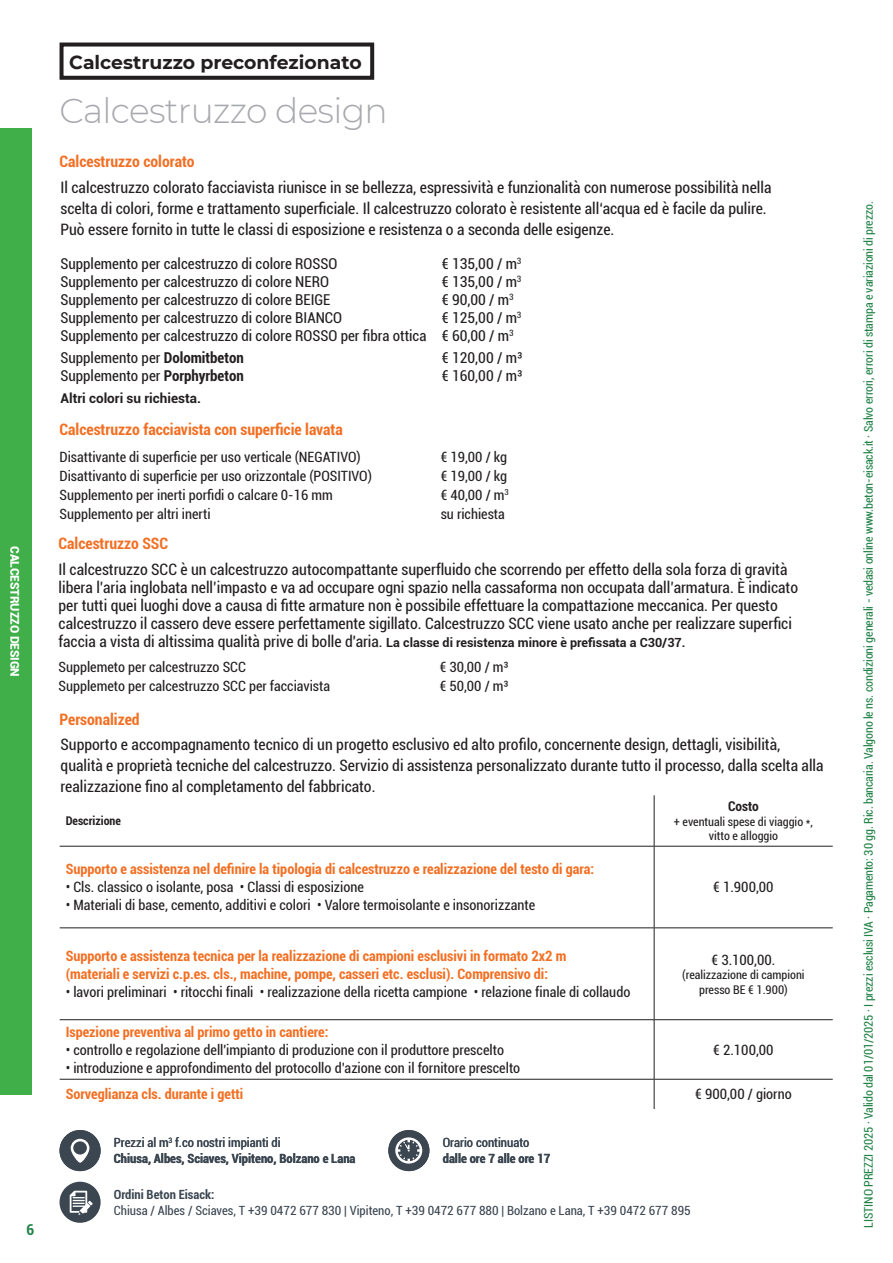
<style>
.page{position:relative;width:893px;height:1263px;background:#fff}
.page>*{position:absolute;margin:0;border:0;box-sizing:border-box;transform-origin:0 0}
.t1{font:300 34.5px "Montserrat";letter-spacing:-.02em;color:#a8a9ad}
.t2{font:700 18.9px "Montserrat";color:#231f20}
.t3{font:condensed 15.75px/21px "Roboto";color:#231f20}
.t4{font:700 condensed 15.75px "Roboto";color:#f36e21}
.t5{font:700 condensed 15.75px "Roboto";color:#f36e22}
.t6{font:condensed 15px/18px "Roboto";color:#231f20}
.t7{font:700 condensed 15px "Roboto";color:#228348}
.t8{font:condensed 14.25px "Roboto";color:#231f20}
.t9{font:700 condensed 14.25px/18px "Roboto";color:#f36e21}
.t10{font:condensed 14.1px "Roboto";color:#231f20}
.t11{font:700 13.5px "Roboto";color:#231f20}
.t12{font:700 condensed 13.5px "Roboto";color:#231f20}
.t13{font:700 condensed 12.75px/16.4px "Roboto";color:#3b4651}
.t14{font:condensed 12.75px "Roboto";color:#3b4651}
.t15{font:condensed 12px "Roboto";letter-spacing:-.01em;color:#228348}
.t16{font:condensed 12px/14.4px "Roboto";color:#231f20;text-align:center}
.t17{font:900 12px "Roboto";letter-spacing:-.01em;color:#fff}
.t18{font:700 condensed 12px "Roboto";color:#231f20}
.s1{font-weight:700}
.s2{font-weight:700;font-stretch:normal;font-size:12.6px}
.s3{font-weight:400}
</style>
<div class="page">
<div style="left:0;top:128px;width:32px;height:967px;background:#40ae49"></div>
<div style="left:60px;top:43px;width:314px;height:37px;border:4px solid #231f20"></div>
<hr style="left:60px;top:927px;width:594px;height:1px;background:#231f20">
<hr style="left:654px;top:927px;width:179px;height:1px;background:#231f20">
<hr style="left:60px;top:1019px;width:594px;height:1px;background:#231f20">
<hr style="left:654px;top:1019px;width:179px;height:1px;background:#231f20">
<hr style="left:60px;top:1079px;width:594px;height:1px;background:#231f20">
<hr style="left:654px;top:1079px;width:179px;height:1px;background:#231f20">
<hr style="left:654px;top:795px;width:1px;height:51px;background:#231f20">
<hr style="left:60px;top:846px;width:594px;height:1px;background:#231f20">
<hr style="left:654px;top:846px;width:179px;height:1px;background:#231f20">
<hr style="left:654px;top:846px;width:1px;height:81px;background:#231f20">
<hr style="left:654px;top:928px;width:1px;height:91px;background:#231f20">
<hr style="left:654px;top:1020px;width:1px;height:59px;background:#231f20">
<hr style="left:654px;top:1079px;width:1px;height:30px;background:#231f20">
<div style="left:60px;top:1130px;width:41px;height:41px;background:#3b4651;border-radius:50%"></div>
<svg style="left:71px;top:1139px;width:18px;height:24px"></svg>
<div style="left:60px;top:1182px;width:41px;height:41px;background:#3b4651;border-radius:50%"></div>
<svg style="left:70px;top:1191px;width:23px;height:24px"></svg>
<div style="left:388px;top:1130px;width:41px;height:41px;background:#3b4651;border-radius:50%"></div>
<svg style="left:395px;top:1137px;width:27px;height:26px"></svg>
<p class="t17" style="left:23px;top:546px;width:132px;rotate:90deg">CALCESTRUZZO DESIGN</p>
<p class="t7" style="left:26px;top:1219px;width:9px">6</p>
<p class="t2" style="left:69px;top:48px;width:294px">Calcestruzzo preconfezionato</p>
<h1 class="t1" style="left:60px;top:88px;width:330px">Calcestruzzo design</h1>
<p class="t5" style="left:60px;top:151px;width:137px">Calcestruzzo colorato</p>
<p class="t3" style="left:60px;top:177px;width:712px">Il calcestruzzo colorato facciavista riunisce in se bellezza, espressività e funzionalità con numerose possibilità nella scelta di colori, forme e trattamento superficiale. Il calcestruzzo colorato è resistente all‘acqua ed è facile da pulire.<br>Può essere fornito in tutte le classi di esposizione e resistenza o a seconda delle esigenze.</p>
<p class="t6" style="left:60px;top:254px;width:278px">Supplemento per calcestruzzo di colore ROSSO</p>
<p class="t6" style="left:442px;top:254px;width:81px">€ 135,00 / m<sup>3</sup></p>
<p class="t6" style="left:60px;top:272px;width:270px">Supplemento per calcestruzzo di colore NERO</p>
<p class="t6" style="left:442px;top:272px;width:81px">€ 135,00 / m<sup>3</sup></p>
<p class="t6" style="left:60px;top:290px;width:272px">Supplemento per calcestruzzo di colore BEIGE</p>
<p class="t6" style="left:442px;top:290px;width:74px">€ 90,00 / m<sup>3</sup></p>
<p class="t6" style="left:60px;top:308px;width:283px">Supplemento per calcestruzzo di colore BIANCO</p>
<p class="t6" style="left:60px;top:308px;width:462px;text-indent:381px">€ 125,00 / m<sup>3<br></sup>Supplemento per calcestruzzo di colore ROSSO per fibra ottica € 60,00 / m<sup>3</sup></p>
<p class="t6" style="left:60px;top:348px;width:185px">Supplemento per <span class="s1">Dolomitbeton</span></p>
<p class="t6" style="left:442px;top:348px;width:82px">€ 120,00 / m³</p>
<p class="t6" style="left:60px;top:366px;width:185px">Supplemento per <span class="s1">Porphyrbeton</span></p>
<p class="t6" style="left:442px;top:366px;width:82px">€ 160,00 / m³</p>
<p class="t11" style="left:60px;top:389px;width:142px">Altri colori su richiesta.</p>
<p class="t4" style="left:60px;top:418px;width:285px">Calcestruzzo facciavista con superficie lavata</p>
<p class="t10" style="left:60px;top:447px;width:303px">Disattivante di superficie per uso verticale (NEGATIVO)</p>
<p class="t10" style="left:441px;top:447px;width:68px">€ 19,00 / kg</p>
<p class="t10" style="left:60px;top:466px;width:314px">Disattivanto di superficie per uso orizzontale (POSITIVO)</p>
<p class="t10" style="left:441px;top:466px;width:68px">€ 19,00 / kg</p>
<p class="t10" style="left:60px;top:485px;width:275px">Supplemento per inerti porfidi o calcare 0-16 mm</p>
<p class="t10" style="left:441px;top:485px;width:70px">€ 40,00 / m<sup>3</sup></p>
<p class="t10" style="left:60px;top:504px;width:153px">Supplemento per altri inerti</p>
<p class="t10" style="left:441px;top:504px;width:66px">su richiesta</p>
<p class="t5" style="left:59px;top:532px;width:111px">Calcestruzzo SSC</p>
<p class="t3" style="left:59px;top:559px;width:741px;line-height:18px">Il calcestruzzo SCC è un calcestruzzo autocompattante superfluido che scorrendo per effetto della sola forza di gravità libera l’aria inglobata nell’impasto e va ad occupare ogni spazio nella cassaforma non occupata dall’armatura. È indicato per tutti quei luoghi dove a causa di fitte armature non è possibile effettuare la compattazione meccanica. Per questo calcestruzzo il cassero deve essere perfettamente sigillato. Calcestruzzo SCC viene usato anche per realizzare superfici faccia a vista di altissima qualità prive di bolle d'aria. <span class="s2">La classe di resistenza minore è prefissata a C30/37.</span></p>
<p class="t10" style="left:59px;top:657px;width:189px">Supplemeto per calcestruzzo SCC</p>
<p class="t10" style="left:440px;top:657px;width:71px">€ 30,00 / m³</p>
<p class="t10" style="left:59px;top:676px;width:273px">Supplemeto per calcestruzzo SCC per facciavista</p>
<p class="t10" style="left:440px;top:676px;width:71px">€ 50,00 / m³</p>
<p class="t4" style="left:60px;top:708px;width:82px">Personalized</p>
<p class="t3" style="left:61px;top:734px;width:764px">Supporto e accompagnamento tecnico di un progetto esclusivo ed alto profilo, concernente design, dettagli, visibilità, qualità e proprietà tecniche del calcestruzzo. Servizio di assistenza personalizzato durante tutto il processo, dalla scelta alla realizzazione fino al completamento del fabbricato.</p>
<p class="t18" style="left:66px;top:812px;width:57px">Descrizione</p>
<p class="t9" style="left:66px;top:860px;width:530px">Supporto e assistenza nel definire la tipologia di calcestruzzo e realizzazione del testo di gara:</p>
<p class="t8" style="left:66px;top:877px;width:300px">• Cls. classico o isolante, posa • Classi di esposizione</p>
<p class="t8" style="left:66px;top:895px;width:471px">• Materiali di base, cemento, additivi e colori • Valore termoisolante e insonorizzante</p>
<p class="t9" style="left:66px;top:946px;width:502px">Supporto e assistenza tecnica per la realizzazione di campioni esclusivi in formato 2x2 m (materiali e servizi c.p.es. cls., machine, pompe, casseri etc. esclusi). Comprensivo di:</p>
<p class="t8" style="left:66px;top:982px;width:566px">• lavori preliminari • ritocchi finali • realizzazione della ricetta campione • relazione finale di collaudo</p>
<p class="t9" style="left:66px;top:1022px;width:264px">Ispezione preventiva al primo getto in cantiere:</p>
<p class="t8" style="left:66px;top:1040px;width:440px">• controllo e regolazione dell'impianto di produzione con il produttore prescelto</p>
<p class="t8" style="left:66px;top:1058px;width:456px">• introduzione e approfondimento del protocollo d’azione con il fornitore prescelto</p>
<p class="t12" style="left:728px;top:797px;width:32px">Costo</p>
<p class="t16" style="left:674px;top:814px;width:141px">+ eventuali spese di viaggio *, vitto e alloggio</p>
<p class="t8" style="left:713px;top:877px;width:62px">€ 1.900,00</p>
<p class="t8" style="left:712px;top:950px;width:65px">€ 3.100,00.</p>
<p class="t16" style="left:682px;top:967px;width:124px">(realizzazione di campioni presso BE € 1.900)</p>
<p class="t8" style="left:713px;top:1040px;width:62px">€ 2.100,00</p>
<p class="t9" style="left:66px;top:1085px;width:179px">Sorveglianza cls. durante i getti</p>
<p class="t8" style="left:695px;top:1084px;width:98px">€ 900,00 / giorno</p>
<p class="t13" style="left:114px;top:1134px;width:243px"><span class="s3">Prezzi al m</span><sup>3</sup> <span class="s3">f.co nostri impianti di<br></span>Chiusa, Albes, Sciaves, Vipiteno, Bolzano e Lana</p>
<p class="t14" style="left:443px;top:1134px;width:88px">Orario continuato</p>
<p class="t13" style="left:443px;top:1150px;width:109px">dalle ore 7 alle ore 17</p>
<p class="t13" style="left:114px;top:1186px;width:102px">Ordini Beton Eisack:</p>
<p class="t14" style="left:114px;top:1202px;width:578px">Chiusa / Albes / Sciaves, T +39 0472 677 830 | Vipiteno, T +39 0472 677 880 | Bolzano e Lana, T +39 0472 677 895</p>
<p class="t15" style="left:860px;top:1227px;width:1028px;rotate:-90deg">LISTINO PREZZI 2025 · Valido dal 01/01/2025 · I prezzi esclusi IVA · Pagamento: 30 gg. Ric. bancaria. Valgono le ns. condizioni generali - vedasi online www.beton-eisack.it · Salvo errori, errori di stampa e variazioni di prezzo.</p>
</div>
